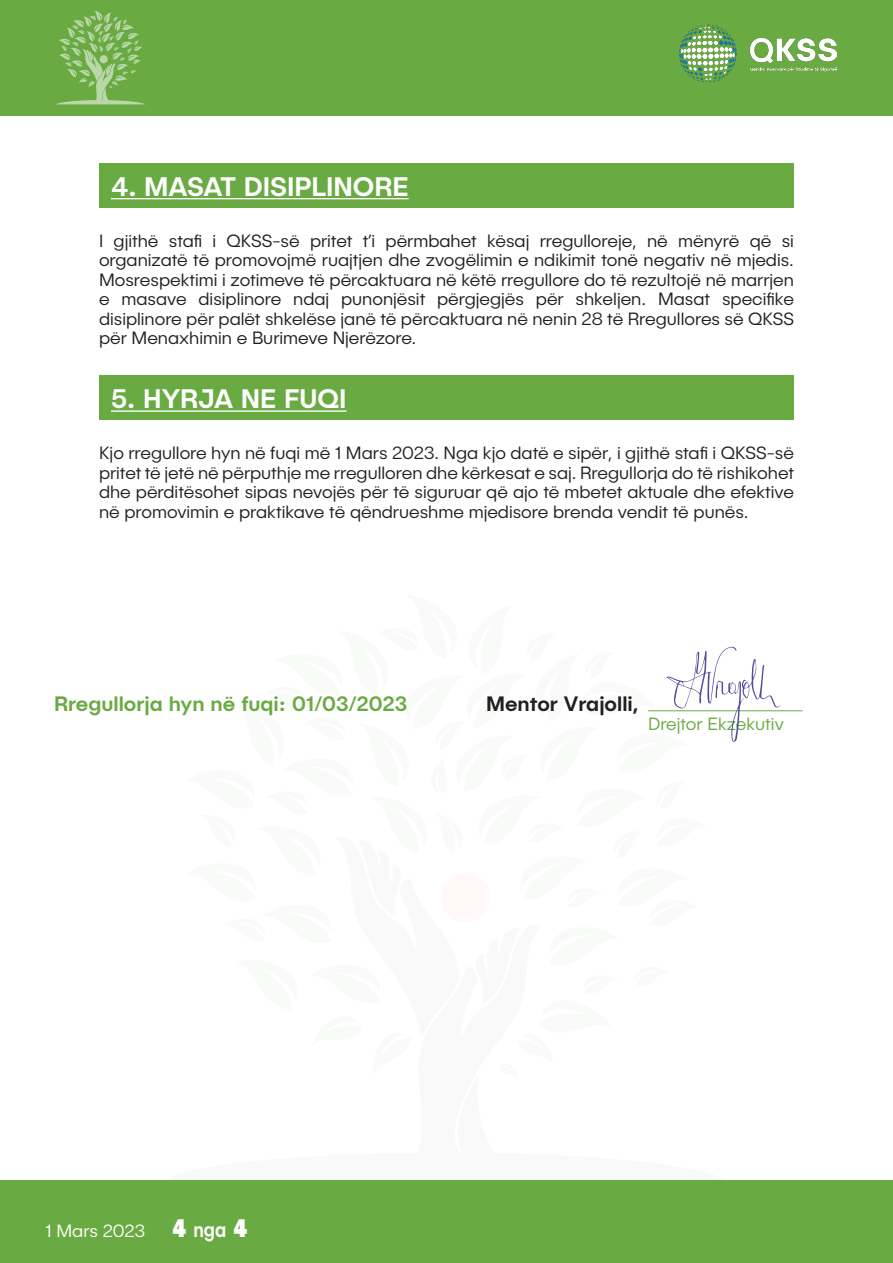
<style>
.page{position:relative;width:893px;height:1263px;background:#fff}
.page>*{position:absolute;margin:0;border:0;box-sizing:border-box;transform-origin:0 0}
.t1{font:500 27px "Publica Sans";color:#fff}
.t2{font:500 21px "Publica Sans";color:#6aaa43}
.t3{font:500 21px "Publica Sans";color:#231f20}
.t4{font:300 18px/19.5px "Publica Sans";color:#231f20;text-align:justify}
.t5{font:300 18px "Publica Sans";color:#6aaa43}
.t6{font:300 18px "Publica Sans";color:#fff}
.s1{font-weight:900;font-size:25.2px}
.s2{font-weight:500;font-size:21.6px}
</style>
<div class="page">
<div style="left:0;top:1180px;width:893px;height:83px;background:#6aaa43"></div>
<div style="left:99px;top:163px;width:695px;height:45px;background:#6aaa43"></div>
<hr style="left:111px;top:198px;width:298px;height:1px;background:#fff">
<div style="left:99px;top:376px;width:695px;height:44px;background:#6aaa43"></div>
<hr style="left:111px;top:410px;width:236px;height:2px;background:#fff">
<hr style="left:648px;top:710px;width:155px;height:1px;background:#6aaa43">
<div style="left:0;top:0;width:893px;height:116px;background:#6aaa43"></div>
<svg style="left:666px;top:647px;width:114px;height:95px"></svg>
<svg style="left:57px;top:11px;width:87px;height:93px"></svg>
<img style="left:680px;top:24px;width:156px;height:59px">
<p class="t1" style="left:111px;top:169px;width:299px">4. MASAT DISIPLINORE</p>
<p class="t4" style="left:99px;top:230px;width:696px">I gjithë stafi i QKSS-së pritet t’i përmbahet kësaj rregulloreje, në mënyrë që si organizatë të promovojmë ruajtjen dhe zvogëlimin e ndikimit tonë negativ në mjedis.<br>Mosrespektimi i zotimeve të përcaktuara në këtë rregullore do të rezultojë në marrjen e masave disiplinore ndaj punonjësit përgjegjës për shkeljen. Masat specifike disiplinore për palët shkelëse janë të përcaktuara në nenin 28 të Rregullores së QKSS për Menaxhimin e Burimeve Njerëzore.</p>
<p class="t1" style="left:111px;top:382px;width:237px">5. HYRJA NE FUQI</p>
<p class="t4" style="left:99px;top:443px;width:697px">Kjo rregullore hyn në fuqi më 1 Mars 2023. Nga kjo datë e sipër, i gjithë stafi i QKSS-së pritet të jetë në përputhje me rregulloren dhe kërkesat e saj. Rregullorja do të rishikohet dhe përditësohet sipas nevojës për të siguruar që ajo të mbetet aktuale dhe efektive në promovimin e praktikave të qëndrueshme mjedisore brenda vendit të punës.</p>
<p class="t2" style="left:54px;top:690px;width:355px">Rregullorja hyn në fuqi: 01/03/2023</p>
<p class="t3" style="left:486px;top:690px;width:154px">Mentor Vrajolli,</p>
<p class="t5" style="left:648px;top:713px;width:137px">Drejtor Ekzekutiv</p>
<p class="t6" style="left:45px;top:1220px;width:204px">1 Mars 2023 <span class="s1">4</span> <span class="s2">nga</span> <span class="s1">4</span></p>
</div>
